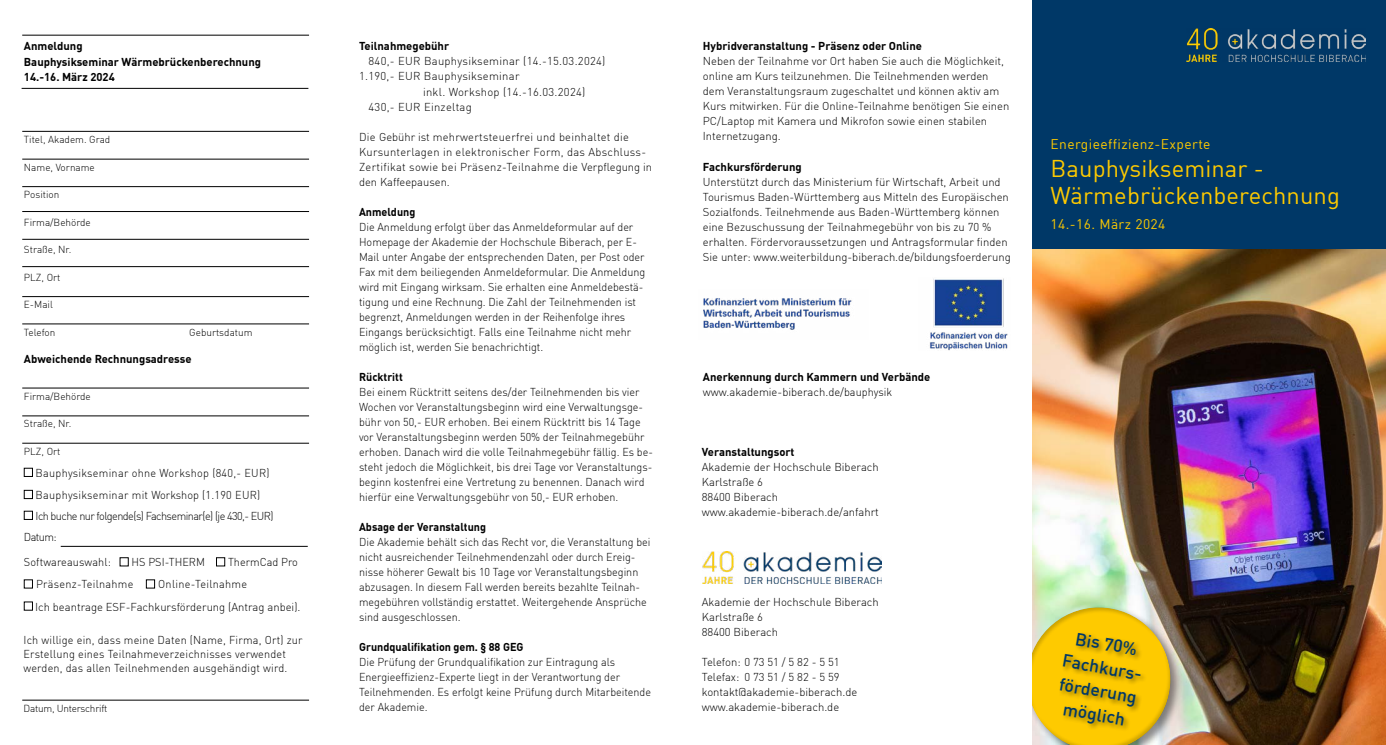
<style>
.page{position:relative;width:1386px;height:745px;background:#fff}
.page>*{position:absolute;margin:0;border:0;box-sizing:border-box;transform-origin:0 0}
.t1{font:23.75px/27.5px "DIN";letter-spacing:.005em;color:#feca00}
.t2{font:500 17.5px/23.8px "DIN";color:#003867;text-align:center}
.t3{font:13.75px "DIN";letter-spacing:.03em;color:#feca00}
.t4{font:300 11.25px/15px "DIN";color:#000;scale:.96 1}
.t5{font:300 11.25px/15px "DIN";color:#000}
.t6{font:300 11.25px/15px "DIN";letter-spacing:.025em;color:#000}
.t7{font:700 11.25px/15px "DIN";color:#000}
.t8{font:300 11.25px/13.8px "DIN";letter-spacing:.02em;color:#000}
.t9{font:700 11.25px "DIN";color:#000;scale:.96 1}
.t10{font:300 11.25px/20.9px "DIN";letter-spacing:-.05em;color:#000}
.t11{font:300 10px "DIN";color:#000}
.t12{font:300 10px "DIN";letter-spacing:-.02em;color:#000}
</style>
<div class="page">
<img style="left:1032px;top:248px;width:353px;height:496px">
<div style="left:24px;top:467px;width:9px;height:9px;background:#fff;border:1px solid #000"></div>
<div style="left:24px;top:489px;width:9px;height:9px;background:#fff;border:1px solid #000"></div>
<div style="left:24px;top:510px;width:9px;height:9px;background:#fff;border:1px solid #000"></div>
<div style="left:120px;top:557px;width:9px;height:9px;background:#fff;border:1px solid #000"></div>
<div style="left:216px;top:557px;width:9px;height:9px;background:#fff;border:1px solid #000"></div>
<div style="left:24px;top:579px;width:9px;height:9px;background:#fff;border:1px solid #000"></div>
<div style="left:146px;top:579px;width:9px;height:9px;background:#fff;border:1px solid #000"></div>
<div style="left:24px;top:601px;width:9px;height:9px;background:#fff;border:1px solid #000"></div>
<hr style="left:22px;top:35px;width:287px;height:1px;background:#000">
<hr style="left:22px;top:131px;width:287px;height:1px;background:#000">
<hr style="left:22px;top:159px;width:287px;height:1px;background:#000">
<hr style="left:22px;top:186px;width:287px;height:1px;background:#000">
<hr style="left:22px;top:211px;width:287px;height:1px;background:#000">
<hr style="left:22px;top:239px;width:287px;height:1px;background:#000">
<hr style="left:22px;top:266px;width:287px;height:1px;background:#000">
<hr style="left:22px;top:296px;width:287px;height:1px;background:#000">
<hr style="left:22px;top:323px;width:287px;height:1px;background:#000">
<hr style="left:22px;top:387px;width:287px;height:1px;background:#000">
<hr style="left:22px;top:415px;width:287px;height:1px;background:#000">
<hr style="left:22px;top:442px;width:287px;height:1px;background:#000">
<hr style="left:22px;top:699px;width:287px;height:1px;background:#000">
<hr style="left:22px;top:88px;width:286px;height:1px;background:#000">
<hr style="left:61px;top:545px;width:247px;height:1px;background:#000">
<div style="left:1024px;top:604px;width:158px;height:140px;background:#000;opacity:.45"></div>
<div style="left:1021px;top:600px;width:154px;height:144px;background:#000;opacity:.2"></div>
<div style="left:1058px;top:630px;width:89px;height:101px;background:#000;opacity:.45"></div>
<img style="left:929px;top:278px;width:79px;height:72px">
<img style="left:703px;top:298px;width:149px;height:32px">
<img style="left:703px;top:551px;width:178px;height:32px">
<div style="left:1030px;top:0;width:355px;height:248px;background:#003867"></div>
<div style="left:1012px;top:0;width:19px;height:744px;background:#fff"></div>
<img style="left:1186px;top:29px;width:179px;height:32px">
<p class="t7" style="left:24px;top:38px;width:239px">Anmeldung<br>Bauphysikseminar Wärmebrückenberechnung<br>14.-16. März 2024</p>
<p class="t11" style="left:24px;top:133px;width:88px">Titel, Akadem. Grad</p>
<p class="t11" style="left:24px;top:161px;width:72px">Name, Vorname</p>
<p class="t11" style="left:24px;top:188px;width:37px">Position</p>
<p class="t11" style="left:24px;top:216px;width:68px">Firma/Behörde</p>
<p class="t11" style="left:24px;top:243px;width:49px">Straße, Nr.</p>
<p class="t11" style="left:24px;top:271px;width:38px">PLZ, Ort</p>
<p class="t11" style="left:24px;top:298px;width:30px">E-Mail</p>
<p class="t11" style="left:24px;top:326px;width:33px">Telefon</p>
<p class="t11" style="left:189px;top:326px;width:65px">Geburtsdatum</p>
<p class="t7" style="left:24px;top:351px;width:169px">Abweichende Rechnungsadresse</p>
<p class="t11" style="left:24px;top:389px;width:68px">Firma/Behörde</p>
<p class="t11" style="left:24px;top:417px;width:49px">Straße, Nr.</p>
<p class="t11" style="left:24px;top:444px;width:38px">PLZ, Ort</p>
<p class="t6" style="left:36px;top:461px;width:235px;line-height:22.1px">Bauphysikseminar ohne Workshop (840,- EUR)<br>Bauphysikseminar mit Workshop (1.190 EUR)</p>
<p class="t10" style="left:24px;top:505px;width:251px;text-indent:12px">Ich buche nur folgende(s) Fachseminar(e) (je 430,- EUR)<br>Datum:</p>
<p class="t5" style="left:24px;top:554px;width:88px">Softwareauswahl:</p>
<p class="t5" style="left:132px;top:554px;width:75px">HS PSI-THERM</p>
<p class="t5" style="left:228px;top:554px;width:71px">ThermCad Pro</p>
<p class="t6" style="left:36px;top:576px;width:99px">Präsenz-Teilnahme</p>
<p class="t5" style="left:35px;top:572px;width:267px;line-height:22.1px;text-indent:123px">Online-Teilnahme<br>Ich beantrage ESF-Fachkursförderung (Antrag anbei).</p>
<p class="t8" style="left:23px;top:632px;width:281px">Ich willige ein, dass meine Daten (Name, Firma, Ort) zur<br>Erstellung eines Teilnahmeverzeichnisses verwendet werden, das allen Teilnehmenden ausgehändigt wird.</p>
<p class="t12" style="left:23px;top:701px;width:85px">Datum, Unterschrift</p>
<p class="t7" style="left:359px;top:38px;width:92px">Teilnahmegebühr</p>
<p class="t6" style="left:368px;top:54px;width:238px">840,- EUR Bauphysikseminar (14.-15.03.2024)</p>
<p class="t6" style="left:359px;top:69px;width:162px">1.190,- EUR Bauphysikseminar</p>
<p class="t6" style="left:423px;top:84px;width:164px">inkl. Workshop (14.-16.03.2024)</p>
<p class="t6" style="left:368px;top:99px;width:105px">430,- EUR Einzeltag</p>
<p class="t6" style="left:359px;top:129px;width:294px">Die Gebühr ist mehrwertsteuerfrei und beinhaltet die Kursunterlagen in elektronischer Form, das Abschluss-Zertifikat sowie bei Präsenz-Teilnahme die Verpflegung in den Kaffeepausen.</p>
<p class="t9" style="left:359px;top:204px;width:60px">Anmeldung</p>
<p class="t4" style="left:359px;top:219px;width:300px">Die Anmeldung erfolgt über das Anmeldeformular auf der Homepage der Akademie der Hochschule Biberach, per E-Mail unter Angabe der entsprechenden Daten, per Post oder Fax mit dem beiliegenden Anmeldeformular. Die Anmeldung wird mit Eingang wirksam. Sie erhalten eine Anmeldebestä&shy;tigung und eine Rechnung. Die Zahl der Teilnehmenden ist begrenzt, Anmeldungen werden in der Reihenfolge ihres Eingangs berücksichtigt. Falls eine Teilnahme nicht mehr möglich ist, werden Sie benachrichtigt.</p>
<p class="t9" style="left:359px;top:369px;width:47px">Rücktritt</p>
<p class="t4" style="left:359px;top:384px;width:307px">Bei einem Rücktritt seitens des/der Teilnehmenden bis vier Wochen vor Veranstaltungsbeginn wird eine Verwaltungsge&shy;bühr von 50,- EUR erhoben. Bei einem Rücktritt bis 14 Tage vor Veranstaltungsbeginn werden 50% der Teilnahmegebühr erhoben. Danach wird die volle Teilnahmegebühr fällig. Es be&shy;steht jedoch die Möglichkeit, bis drei Tage vor Veranstaltungs&shy;beginn kostenfrei eine Vertretung zu benennen. Danach wird hierfür eine Verwaltungsgebühr von 50,- EUR erhoben.</p>
<p class="t9" style="left:359px;top:519px;width:134px">Absage der Veranstaltung</p>
<p class="t4" style="left:359px;top:534px;width:305px">Die Akademie behält sich das Recht vor, die Veranstaltung bei nicht ausreichender Teilnehmendenzahl oder durch Ereig&shy;nisse höherer Gewalt bis 10 Tage vor Veranstaltungsbeginn abzusagen. In diesem Fall werden bereits bezahlte Teilnah&shy;megebühren vollständig erstattet. Weitergehende Ansprüche sind ausgeschlossen.</p>
<p class="t9" style="left:359px;top:639px;width:173px">Grundqualifikation gem. § 88 GEG</p>
<p class="t4" style="left:359px;top:654px;width:306px">Die Prüfung der Grundqualifikation zur Eintragung als Energieeffizienz-Experte liegt in der Verantwortung der Teilnehmenden. Es erfolgt keine Prüfung durch Mitarbeitende der Akademie.</p>
<p class="t7" style="left:703px;top:38px;width:221px">Hybridveranstaltung - Präsenz oder Online</p>
<p class="t5" style="left:703px;top:54px;width:308px">Neben der Teilnahme vor Ort haben Sie auch die Möglichkeit, online am Kurs teilzunehmen. Die Teilnehmenden werden dem Veranstaltungsraum zugeschaltet und können aktiv am Kurs mitwirken. Für die Online-Teilnahme benötigen Sie einen PC/Laptop mit Kamera und Mikrofon sowie einen stabilen Internetzugang.</p>
<p class="t7" style="left:703px;top:158px;width:100px">Fachkursförderung</p>
<p class="t5" style="left:703px;top:174px;width:309px">Unterstützt durch das Ministerium für Wirtschaft, Arbeit und Tourismus Baden-Württemberg aus Mitteln des Europäischen Sozialfonds. Teilnehmende aus Baden-Württemberg können eine Bezuschussung der Teilnahmegebühr von bis zu 70 % erhalten. Fördervoraussetzungen und Antragsformular finden Sie unter: www.weiterbildung-biberach.de/bildungsfoerderung</p>
<p class="t3" style="left:1050px;top:136px;width:281px">Energieeffizienz-Experte | Baukonstruktion</p>
<h1 class="t1" style="left:1050px;top:154px;width:291px">Bauphysikseminar -<br>Wärmebrückenberechnung</h1>
<p class="t3" style="left:1050px;top:216px;width:116px">14.-16. März 2024</p>
<p class="t3" style="left:1057px;top:215px;width:34px">9 21</p>
<p class="t3" style="left:1157px;top:215px;width:9px">0</p>
<p class="t7" style="left:703px;top:368px;width:229px">Anerkennung durch Kammern und Verbände</p>
<p class="t5" style="left:703px;top:384px;width:191px">www.akademie-biberach.de/bauphysik</p>
<p class="t7" style="left:702px;top:443px;width:94px">Veranstaltungsort</p>
<p class="t5" style="left:702px;top:459px;width:179px">Akademie der Hochschule Biberach<br>Karlstraße 6<br>88400 Biberach www.akademie-biberach.de/anfahrt</p>
<p class="t5" style="left:702px;top:594px;width:178px">Akademie der Hochschule Biberach<br>Karlstraße 6<br>88400 Biberach</p>
<p class="t5" style="left:702px;top:654px;width:157px">Telefon: 0 73 51 / 5 82 - 5 51<br>Telefax: 0 73 51 / 5 82 - 5 59 kontakt@akademie-biberach.de www.akademie-biberach.de</p>
<h2 class="t2" style="left:1068px;top:624px;width:83px;rotate:10deg">Bis 70%<br>Fachkurs&shy;förderung möglich</h2>
</div>
